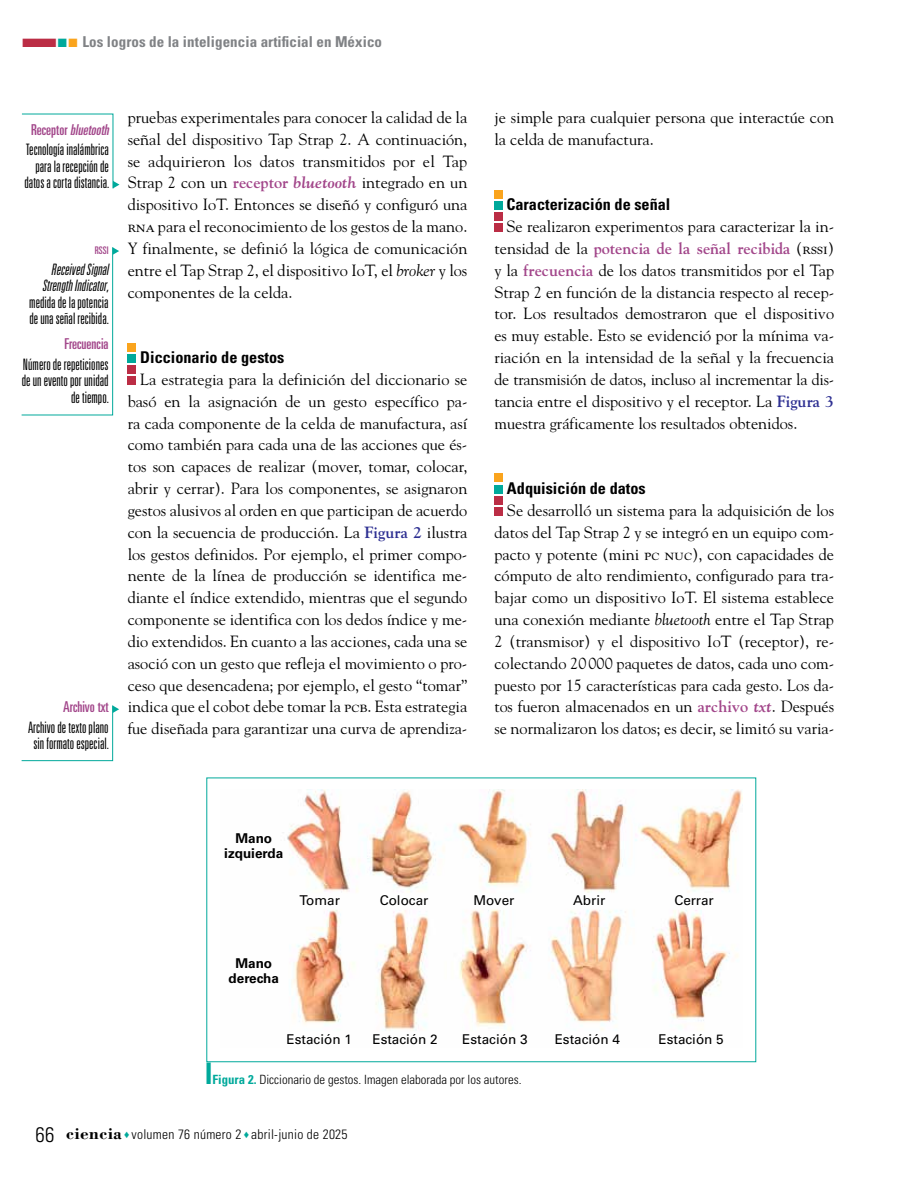
<style>
.page{position:relative;width:915px;height:1191px;background:#fff}
.page>*{position:absolute;margin:0;border:0;box-sizing:border-box;transform-origin:0 0}
.t1{font:16.2px/21.8px "Goudy Std";color:#000;text-align:justify}
.t2{font:700 condensed 16.2px "Univers LT Std";color:#000}
.t3{font:300 ultra-condensed 15.75px/16.5px "Univers LT Std";color:#000;text-align:right}
.t4{font:700 condensed 15px "Univers LT Std";letter-spacing:.005em;color:#808285}
.t5{font:ultra-condensed 15px "Univers LT Std";color:#a2468a}
.t6{font:italic ultra-condensed 15px "Univers LT Std";color:#a2468a}
.t7{font:13.5px "Univers LT Std";color:#000}
.t8{font:300 condensed 13.5px "Univers LT Std";letter-spacing:.02em;color:#000}
.t9{font:700 13.5px/15px "Univers LT Std";color:#000;text-align:center}
.t10{font:300 condensed 12.75px "Univers LT Std";color:#000}
.t11{font:ultra-condensed 10.5px "Univers LT Std";color:#a2468a}
.s1{color:#bb2d45}
.s2{color:#00a99b}
.s3{color:#faa41d}
.s4{font-style:normal}
.s5{font-style:italic}
.s6{font-weight:700;color:#a2468a}
.s7{font-weight:700;font-style:italic;color:#a2468a}
.s8{font-weight:700;color:#2e3092}
.s9{font-weight:700;color:#00a99b}
.s10{font-size:21px}
.s11{font-family:"Bodoni Std";font-weight:700;font-stretch:normal;font-size:17.25px}
</style>
<div class="page">
<div style="left:128px;top:376px;width:8px;height:9px;background:#bb2d45"></div>
<div style="left:128px;top:365px;width:8px;height:9px;background:#bb2d45"></div>
<div style="left:128px;top:354px;width:8px;height:8px;background:#00a99b"></div>
<div style="left:128px;top:343px;width:8px;height:8px;background:#faa41d"></div>
<div style="left:494px;top:507px;width:8px;height:9px;background:#bb2d45"></div>
<div style="left:494px;top:496px;width:8px;height:8px;background:#bb2d45"></div>
<div style="left:494px;top:485px;width:8px;height:8px;background:#00a99b"></div>
<div style="left:494px;top:474px;width:8px;height:8px;background:#faa41d"></div>
<div style="left:493px;top:224px;width:9px;height:8px;background:#bb2d45"></div>
<div style="left:493px;top:212px;width:9px;height:9px;background:#bb2d45"></div>
<div style="left:493px;top:201px;width:9px;height:9px;background:#00a99b"></div>
<div style="left:493px;top:190px;width:9px;height:8px;background:#faa41d"></div>
<svg style="left:21px;top:247px;width:98px;height:169px"></svg>
<svg style="left:21px;top:705px;width:98px;height:56px"></svg>
<svg style="left:22px;top:113px;width:97px;height:76px"></svg>
<img style="left:283px;top:789px;width:459px;height:242px">
<p class="t4" style="left:21px;top:32px;width:362px"><span class="s1">■</span><span class="s2">■</span><span class="s3">■</span> Los logros de la inteligencia artificial en México</p>
<p class="t6" style="left:31px;top:121px;width:82px"><span class="s4">R e c e p t o r</span> bluetooth</p>
<p class="t3" style="left:25px;top:141px;width:86px">Tecnología inalámbrica para la recepción de datos a corta distancia.</p>
<p class="t11" style="left:95px;top:244px;width:15px">RSSI</p>
<p class="t3" style="left:29px;top:261px;width:84px"><span class="s5">ReceivedSignal<br>StrengthIndicator</span>, medida de la potencia de una señal recibida.</p>
<p class="t5" style="left:64px;top:335px;width:45px">Frecuencia</p>
<p class="t3" style="left:22px;top:356px;width:88px">Número de repeticiones de un evento por unidad de tiempo.</p>
<p class="t5" style="left:63px;top:698px;width:47px">Archivo txt</p>
<p class="t3" style="left:28px;top:719px;width:82px;text-align:center">Archivo de texto plano sin formato especial.</p>
<p class="t1" style="left:128px;top:106px;width:341px">pruebas experimentales para conocer la calidad de la señal del dispositivo Tap Strap 2. A continuación, se adquirieron los datos transmitidos por el Tap Strap 2 con un <span class="s6">receptor</span> <span class="s7">bluetooth</span> integrado en un dispositivo IoT. Entonces se diseñó y configuró una rna para el reconocimiento de los gestos de la mano.<br>Y finalmente, se definió la lógica de comunicación entre el Tap Strap 2, el dispositivo IoT, el <span class="s5">broker</span> y los componentes de la celda.</p>
<p class="t2" style="left:140px;top:347px;width:145px">Diccionario de gestos</p>
<p class="t1" style="left:128px;top:368px;width:341px;text-indent:13px">La estrategia para la definición del diccionario se basó en la asignación de un gesto específico pa&shy;ra cada componente de la celda de manufactura, así como también para cada una de las acciones que és&shy;tos son capaces de realizar (mover, tomar, colocar, abrir y cerrar). Para los componentes, se asignaron gestos alusivos al orden en que participan de acuerdo con la secuencia de producción. La <span class="s8">Figura 2</span> ilustra los gestos definidos. Por ejemplo, el primer compo&shy;nente de la línea de producción se identifica me&shy;diante el índice extendido, mientras que el segundo componente se identifica con los dedos índice y me&shy;dio extendidos. En cuanto a las acciones, cada una se asoció con un gesto que refleja el movimiento o pro&shy;ceso que desencadena; por ejemplo, el gesto “tomar” indica que el cobot debe tomar la pcb. Esta estrategia fue diseñada para garantizar una curva de aprendiza-</p>
<p class="t1" style="left:494px;top:106px;width:341px">je simple para cualquier persona que interactúe con la celda de manufactura.</p>
<p class="t2" style="left:506px;top:194px;width:165px">Caracterización de señal</p>
<p class="t1" style="left:494px;top:215px;width:341px;text-indent:12px">Se realizaron experimentos para caracterizar la in&shy;tensidad de la <span class="s6">potencia de la señal recibida</span> (rssi) y la <span class="s6">frecuencia</span> de los datos transmitidos por el Tap Strap 2 en función de la distancia respecto al recep&shy;tor. Los resultados demostraron que el dispositivo es muy estable. Esto se evidenció por la mínima va&shy;riación en la intensidad de la señal y la frecuencia de transmisión de datos, incluso al incrementar la dis&shy;tancia entre el dispositivo y el receptor. La <span class="s8">Figura 3 </span>muestra gráficamente los resultados obtenidos.</p>
<p class="t2" style="left:507px;top:478px;width:140px">Adquisición de datos</p>
<p class="t1" style="left:494px;top:499px;width:341px;text-indent:13px">Se desarrolló un sistema para la adquisición de los datos del Tap Strap 2 y se integró en un equipo com&shy;pacto y potente (mini pc nuc), con capacidades de cómputo de alto rendimiento, configurado para tra&shy;bajar como un dispositivo IoT. El sistema establece una conexión mediante <span class="s5">bluetooth</span> entre el Tap Strap 2 (transmisor) y el dispositivo IoT (receptor), re&shy;colectando 20000 paquetes de datos, cada uno com&shy;puesto por 15 características para cada gesto. Los da&shy;tos fueron almacenados en un <span class="s6">archivo</span> <span class="s7">txt</span>. Después se normalizaron los datos; es decir, se limitó su varia-</p>
<p class="t9" style="left:224px;top:831px;width:60px">Mano izquierda</p>
<p class="t7" style="left:299px;top:892px;width:42px">Tomar</p>
<p class="t7" style="left:379px;top:892px;width:50px">Colocar</p>
<p class="t7" style="left:473px;top:892px;width:43px">Mover</p>
<p class="t7" style="left:573px;top:892px;width:34px">Abrir</p>
<p class="t7" style="left:674px;top:892px;width:41px">Cerrar</p>
<p class="t9" style="left:228px;top:955px;width:52px">Mano derecha</p>
<p class="t7" style="left:286px;top:1031px;width:67px">Estación 1</p>
<p class="t7" style="left:372px;top:1031px;width:67px">Estación 2</p>
<p class="t7" style="left:462px;top:1031px;width:67px">Estación 3</p>
<p class="t7" style="left:554px;top:1031px;width:67px">Estación 4</p>
<p class="t7" style="left:658px;top:1031px;width:67px">Estación 5</p>
<p class="t10" style="left:206px;top:1071px;width:316px"><span class="s2">■</span> <span class="s9">Figura 2.</span> Diccionario de gestos. Imagen elaborada por los autores.</p>
<p class="t8" style="left:36px;top:1126px;width:313px"><span class="s10">66</span> <span class="s11">ciencia</span> <span class="s2">♦</span> volumen 76 número 2 <span class="s2">♦</span> abril-junio de 2025</p>
</div>
